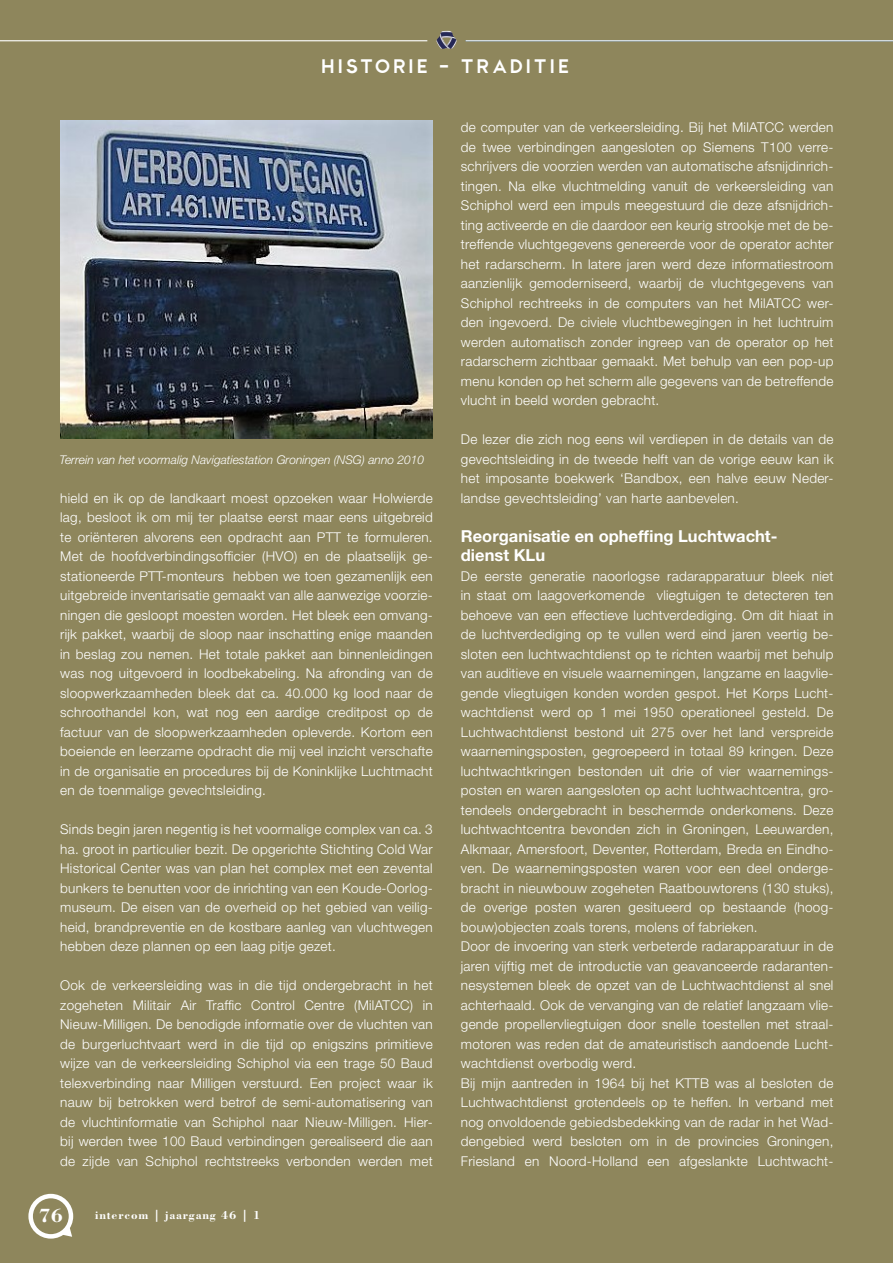
<style>
.page{position:relative;width:893px;height:1263px;background:#8e865c}
.page>*{position:absolute;margin:0;border:0;box-sizing:border-box;transform-origin:0 0}
.t1{font:700 20.1px "Bodoni BT";color:#fff}
.t2{font:19.5px "CWG Sans";letter-spacing:.14em;color:#fff}
.t3{font:700 16.5px "Helvetica Neue";color:#fff}
.t4{font:300 13.5px/19.5px "Helvetica Neue";letter-spacing:.02em;color:#fff;text-align:justify}
.t5{font:italic 300 12px "Helvetica Neue";color:#fff}
.t6{font:700 12px "Bodoni BT";letter-spacing:.07em;color:#fff}
</style>
<div class="page">
<img style="left:60px;top:120px;width:372px;height:318px">
<svg style="left:436px;top:31px;width:11px;height:13px"></svg>
<hr style="left:0;top:40px;width:427px;height:1px;background:#fff">
<hr style="left:466px;top:40px;width:427px;height:1px;background:#fff">
<div style="left:28px;top:1194px;width:45px;height:44px;border:4px solid #fff;border-radius:50%"></div>
<svg style="left:60px;top:1225px;width:12px;height:12px"></svg>
<p class="t2" style="left:323px;top:56px;width:249px">HISTORIE - TRADITIE</p>
<p class="t5" style="left:60px;top:452px;width:366px">Terrein van het voormalig Navigatiestation Groningen (NSG) anno 2010</p>
<p class="t4" style="left:60px;top:488px;width:374px">hield en ik op de landkaart moest opzoeken waar Holwierde lag, besloot ik om mij ter plaatse eerst maar eens uitgebreid te oriënteren alvorens een opdracht aan PTT te formuleren.<br>Met de hoofdverbindingsofficier (HVO) en de plaatselijk ge&shy;stationeerde PTT-monteurs hebben we toen gezamenlijk een uitgebreide inventarisatie gemaakt van alle aanwezige voorzie&shy;ningen die gesloopt moesten worden. Het bleek een omvang&shy;rijk pakket, waarbij de sloop naar inschatting enige maanden in beslag zou nemen. Het totale pakket aan binnenleidingen was nog uitgevoerd in loodbekabeling. Na afronding van de sloopwerkzaamheden bleek dat ca. 40.000 kg lood naar de schroothandel kon, wat nog een aardige creditpost op de factuur van de sloopwerkzaamheden opleverde. Kortom een boeiende en leerzame opdracht die mij veel inzicht verschafte in de organisatie en procedures bij de Koninklijke Luchtmacht en de toenmalige gevechtsleiding.</p>
<p class="t4" style="left:60px;top:819px;width:374px">Sinds begin jaren negentig is het voormalige complex van ca. 3 ha. groot in particulier bezit. De opgerichte Stichting Cold War Historical Center was van plan het complex met een zevental bunkers te benutten voor de inrichting van een Koude-Oorlog&shy;museum. De eisen van de overheid op het gebied van veilig&shy;heid, brandpreventie en de kostbare aanleg van vluchtwegen hebben deze plannen op een laag pitje gezet.</p>
<p class="t4" style="left:60px;top:975px;width:374px">Ook de verkeersleiding was in die tijd ondergebracht in het zogeheten Militair Air Traffic Control Centre (MilATCC) in Nieuw-Milligen. De benodigde informatie over de vluchten van de burgerluchtvaart werd in die tijd op enigszins primitieve wijze van de verkeersleiding Schiphol via een trage 50 Baud telexverbinding naar Milligen verstuurd. Een project waar ik nauw bij betrokken werd betrof de semi-automatisering van de vluchtinformatie van Schiphol naar Nieuw-Milligen. Hier&shy;bij werden twee 100 Baud verbindingen gerealiseerd die aan de zijde van Schiphol rechtstreeks verbonden werden met</p>
<p class="t1" style="left:39px;top:1203px;width:26px">76</p>
<p class="t6" style="left:95px;top:1208px;width:167px">intercom | jaargang 46 | 1</p>
<p class="t4" style="left:461px;top:117px;width:374px">de computer van de verkeersleiding. Bij het MilATCC werden de twee verbindingen aangesloten op Siemens T100 verre&shy;schrijvers die voorzien werden van automatische afsnijdinrich&shy;tingen. Na elke vluchtmelding vanuit de verkeersleiding van Schiphol werd een impuls meegestuurd die deze afsnijdrich&shy;ting activeerde en die daardoor een keurig strookje met de be&shy;treffende vluchtgegevens genereerde voor de operator achter het radarscherm. In latere jaren werd deze informatiestroom aanzienlijk gemoderniseerd, waarbij de vluchtgegevens van Schiphol rechtreeks in de computers van het MilATCC wer&shy;den ingevoerd. De civiele vluchtbewegingen in het luchtruim werden automatisch zonder ingreep van de operator op het radarscherm zichtbaar gemaakt. Met behulp van een pop-up menu konden op het scherm alle gegevens van de betreffende vlucht in beeld worden gebracht.</p>
<p class="t4" style="left:461px;top:429px;width:374px">De lezer die zich nog eens wil verdiepen in de details van de gevechtsleiding in de tweede helft van de vorige eeuw kan ik het imposante boekwerk ‘Bandbox, een halve eeuw Neder&shy;landse gevechtsleiding’ van harte aanbevelen.</p>
<p class="t3" style="left:461px;top:525px;width:318px">Reorganisatie en opheffing Luchtwacht-</p>
<p class="t3" style="left:461px;top:545px;width:86px">dienst KLu</p>
<p class="t4" style="left:461px;top:566px;width:374px">De eerste generatie naoorlogse radarapparatuur bleek niet in staat om laagoverkomende vliegtuigen te detecteren ten behoeve van een effectieve luchtverdediging. Om dit hiaat in de luchtverdediging op te vullen werd eind jaren veertig be&shy;sloten een luchtwachtdienst op te richten waarbij met behulp van auditieve en visuele waarnemingen, langzame en laagvlie&shy;gende vliegtuigen konden worden gespot. Het Korps Lucht&shy;wachtdienst werd op 1 mei 1950 operationeel gesteld. De Luchtwachtdienst bestond uit 275 over het land verspreide waarnemingsposten, gegroepeerd in totaal 89 kringen. Deze luchtwachtkringen bestonden uit drie of vier waarnemings&shy;posten en waren aangesloten op acht luchtwachtcentra, gro&shy;tendeels ondergebracht in beschermde onderkomens. Deze luchtwachtcentra bevonden zich in Groningen, Leeuwarden, Alkmaar, Amersfoort, Deventer, Rotterdam, Breda en Eindho&shy;ven. De waarnemingsposten waren voor een deel onderge&shy;bracht in nieuwbouw zogeheten Raatbouwtorens (130 stuks), de overige posten waren gesitueerd op bestaande (hoog&shy;bouw)objecten zoals torens, molens of fabrieken.</p>
<p class="t4" style="left:461px;top:936px;width:374px">Door de invoering van sterk verbeterde radarapparatuur in de jaren vijftig met de introductie van geavanceerde radaranten&shy;nesystemen bleek de opzet van de Luchtwachtdienst al snel achterhaald. Ook de vervanging van de relatief langzaam vlie&shy;gende propellervliegtuigen door snelle toestellen met straal&shy;motoren was reden dat de amateuristisch aandoende Lucht&shy;wachtdienst overbodig werd.</p>
<p class="t4" style="left:461px;top:1073px;width:374px">Bij mijn aantreden in 1964 bij het KTTB was al besloten de Luchtwachtdienst grotendeels op te heffen. In verband met nog onvoldoende gebiedsbedekking van de radar in het Wad&shy;dengebied werd besloten om in de provincies Groningen, Friesland en Noord-Holland een afgeslankte Luchtwacht-</p>
</div>
